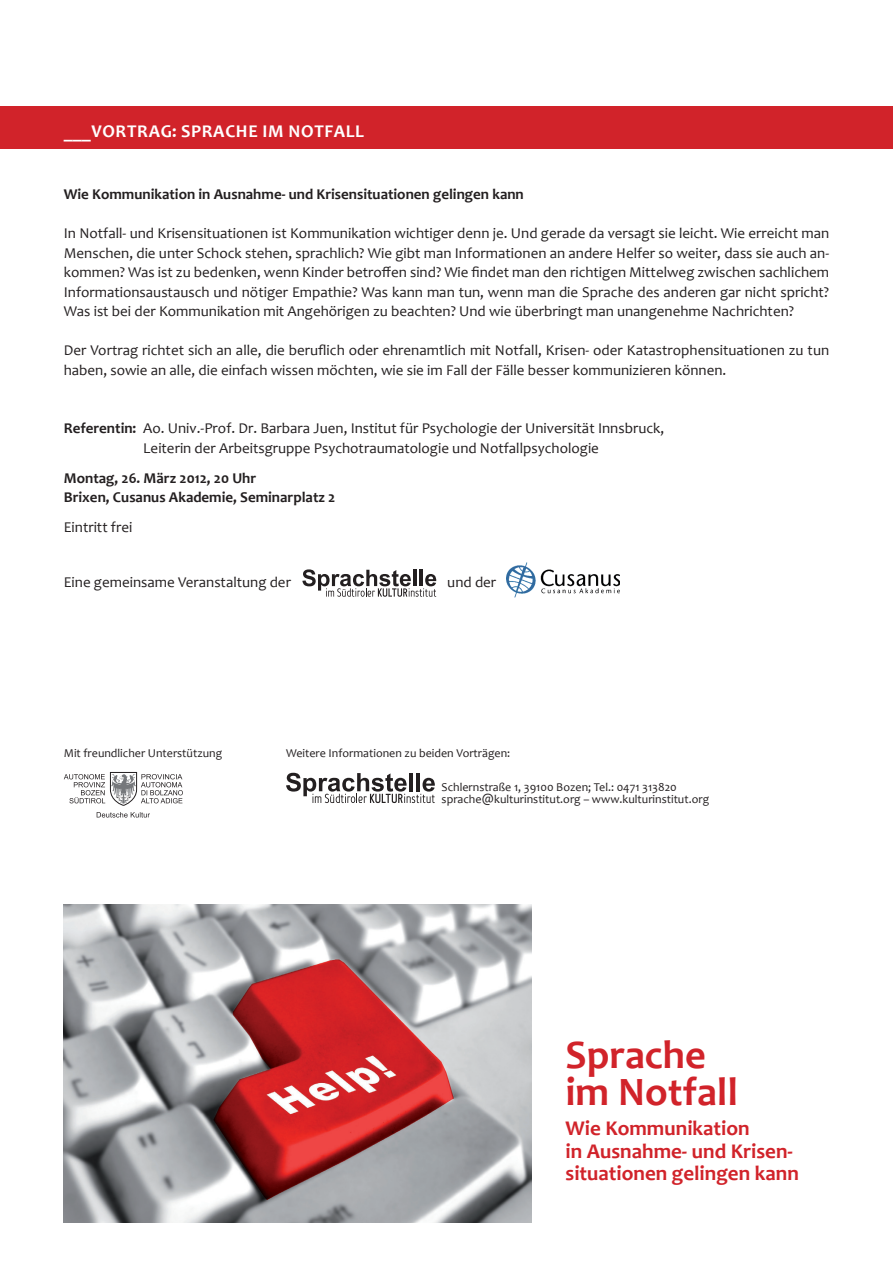
<style>
.page{position:relative;width:893px;height:1263px;background:#fff}
.page>*{position:absolute;margin:0;border:0;box-sizing:border-box;transform-origin:0 0}
.t1{font:700 40.5px/37.5px "Candara";color:#d1232a}
.t2{font:700 21px/22.5px "Candara";color:#d1232a}
.t3{font:700 18px "Candara";letter-spacing:.04em;color:#fff}
.t4{font:15px/19.5px "Candara";color:#231f20}
.t5{font:700 15px/19.5px "Candara";color:#231f20}
.t6{font:12px/12px "Candara";color:#231f20}
.s1{font-weight:700}
</style>
<div class="page">
<img style="left:64px;top:905px;width:467px;height:317px">
<div style="left:0;top:106px;width:893px;height:43px;background:#d1232a"></div>
<img style="left:507px;top:563px;width:113px;height:34px">
<svg style="left:302px;top:569px;width:134px;height:28px"></svg>
<svg style="left:97px;top:812px;width:53px;height:5px"></svg>
<svg style="left:64px;top:772px;width:119px;height:33px"></svg>
<svg style="left:286px;top:773px;width:149px;height:30px"></svg>
<p class="t3" style="left:64px;top:120px;width:150px">___vortrag: sprac</p>
<p class="t3" style="left:236px;top:120px;width:129px">he im notfall</p>
<p class="t5" style="left:64px;top:184px;width:462px">Wie Kommunikation in Ausnahme- und Krisensituationen gelingen kann</p>
<p class="t4" style="left:64px;top:223px;width:767px;text-align:justify">In Notfall- und Krisensituationen ist Kommunikation wichtiger denn je. Und gerade da versagt sie leicht. Wie erreicht man Menschen, die unter Schock stehen, sprachlich? Wie gibt man Informationen an andere Helfer so weiter, dass sie auch an&shy;kommen? Was ist zu bedenken, wenn Kinder betroffen sind? Wie findet man den richtigen Mittelweg zwischen sachlichem Informationsaustausch und nötiger Empathie? Was kann man tun, wenn man die Sprache des anderen gar nicht spricht?<br>Was ist bei der Kommunikation mit Angehörigen zu beachten? Und wie überbringt man unangenehme Nachrichten?</p>
<p class="t4" style="left:64px;top:340px;width:767px">Der Vortrag richtet sich an alle, die beruflich oder ehrenamtlich mit Notfall, Krisen- oder Katastrophensituationen zu tun haben, sowie an alle, die einfach wissen möchten, wie sie im Fall der Fälle besser kommunizieren können.</p>
<p class="t4" style="left:143px;top:418px;width:522px;text-indent:-80px"><span class="s1">Referentin:</span> Ao. Univ.-Prof. Dr. Barbara Juen, Institut für Psychologie der Universität Innsbruck,<br>Leiterin der Arbeitsgruppe Psychotraumatologie und Notfallpsychologie</p>
<p class="t5" style="left:64px;top:468px;width:273px">Montag, 26. März 2012, 20 Uhr<br>Brixen, Cusanus Akademie, Seminarplatz 2</p>
<p class="t4" style="left:64px;top:517px;width:70px">Eintritt frei</p>
<p class="t4" style="left:64px;top:572px;width:229px">Eine gemeinsame Veranstaltung der</p>
<p class="t4" style="left:447px;top:572px;width:50px">und der</p>
<p class="t6" style="left:64px;top:747px;width:160px">Mit freundlicher Unterstützung</p>
<p class="t6" style="left:286px;top:747px;width:226px">Weitere Informationen zu beiden Vorträgen:</p>
<p class="t6" style="left:442px;top:781px;width:269px">Schlernstraße 1, 39100 Bozen; Tel.: 0471 313820 sprache@kulturinstitut.org – www.kulturinstitut.org</p>
<h1 class="t1" style="left:566px;top:1035px;width:174px">Sprache im Notfall</h1>
<h2 class="t2" style="left:566px;top:1117px;width:235px">Wie Kommunikation<br>in Ausnahme- und Krisen&shy;situationen gelingen kann</h2>
</div>
